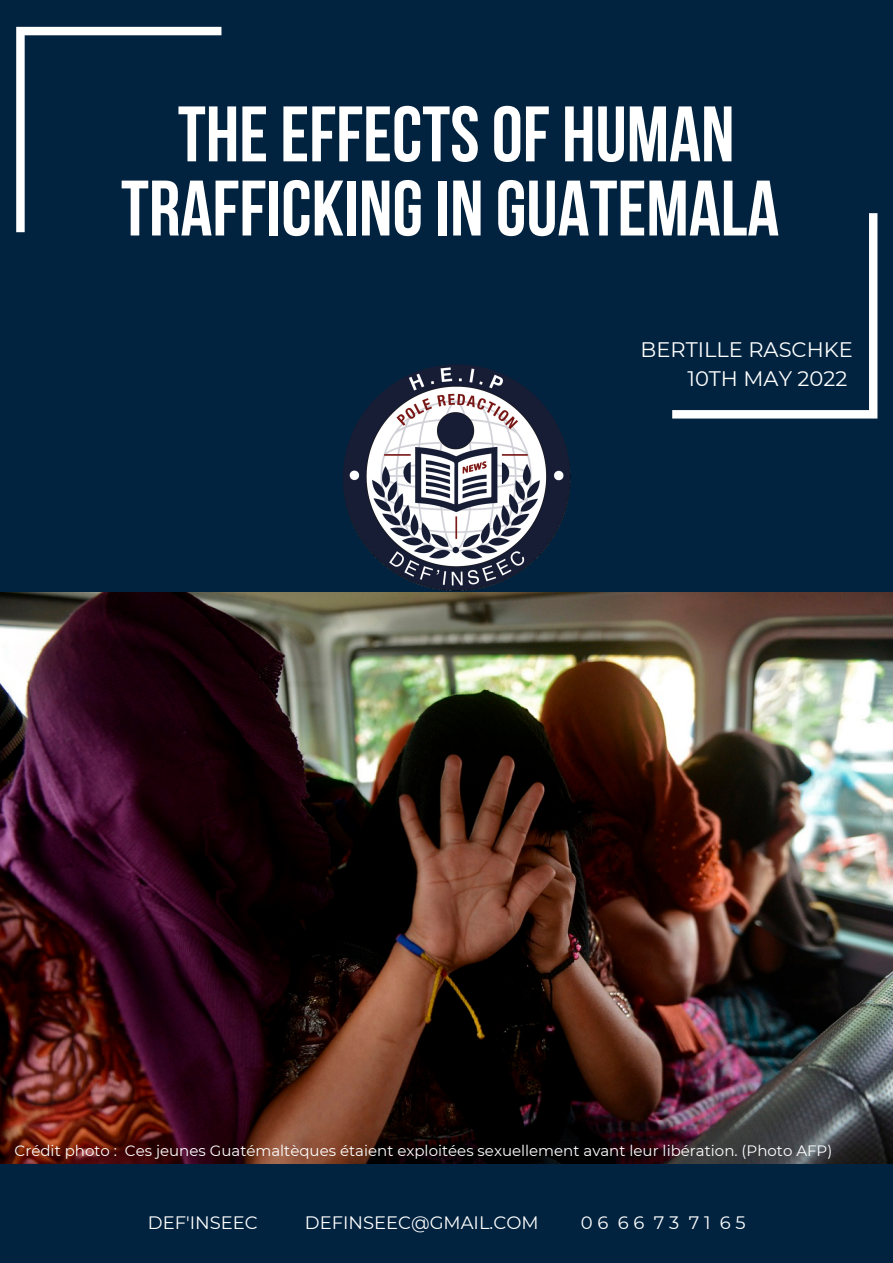
<style>
.page{position:relative;width:893px;height:1263px;background:#01233f}
.page>*{position:absolute;margin:0;border:0;box-sizing:border-box;transform-origin:0 0}
.t1{font:700 78.45px/74.2px "Bebas Neue";color:#fff;text-align:center}
.t2{font:21px "Montserrat";color:#fff}
.t3{font:18px "Montserrat";color:#fff}
.t4{font:15px "Montserrat";color:#fff}
</style>
<div class="page">
<svg style="left:16px;top:27px;width:205px;height:205px"></svg>
<svg style="left:672px;top:213px;width:205px;height:205px"></svg>
<img style="left:343px;top:364px;width:227px;height:228px;border-radius:50%">
<img style="left:0;top:592px;width:893px;height:571px">
<p class="t1" style="left:121px;top:105px;width:660px">THE EFFECTS OF HUMAN<br>TRAFFICKING IN GUATEMALA</p>
<p class="t2" style="left:640px;top:337px;width:214px">BERTILLE RASCHKE</p>
<p class="t2" style="left:687px;top:366px;width:161px">10TH MAY 2022</p>
<p class="t4" style="left:15px;top:1142px;width:819px">Crédit photo : Ces jeunes Guatémaltèques étaient exploitées sexuellement avant leur libération. (Photo AFP)</p>
<p class="t3" style="left:148px;top:1212px;width:111px">DEF'INSEEC</p>
<p class="t3" style="left:305px;top:1212px;width:235px">DEFINSEEC@GMAIL.COM</p>
<p class="t3" style="left:581px;top:1212px;width:166px">06 66 73 71 65</p>
</div>
